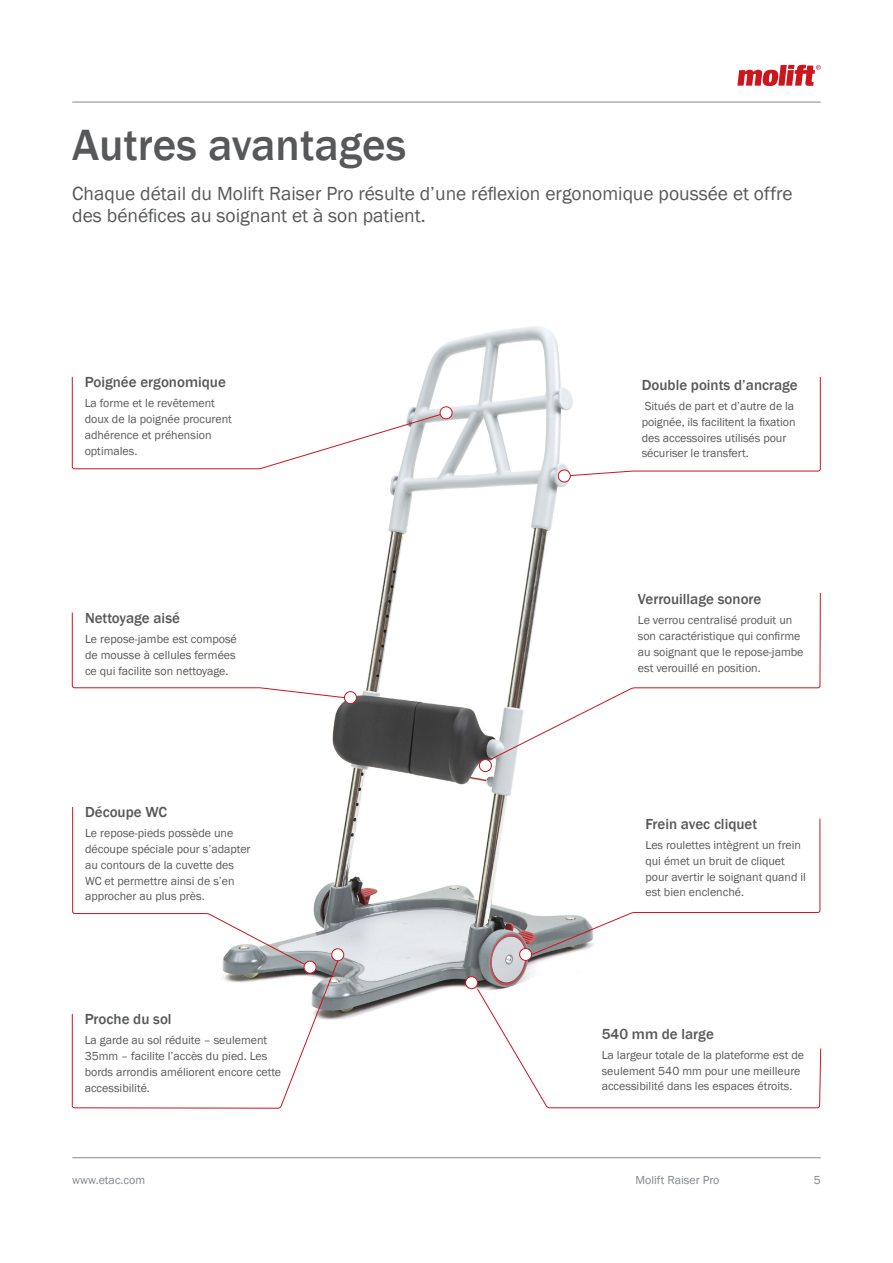
<style>
.page{position:relative;width:893px;height:1263px;background:#fff}
.page>*{position:absolute;margin:0;border:0;box-sizing:border-box;transform-origin:0 0}
._3__Header_-_Intro{font:500 45px "Franklin Gothic";color:#57585a}
._3__Body_-_Intro{font:19.5px/22.5px "Franklin Gothic";color:#57585a}
._5__Header_-_Features___options{font:500 15px "Franklin Gothic";color:#57585a}
._5__Body_-_Features___options{font:12px/15.8px "Franklin Gothic";color:#57585a}
.t1{font:12px "Franklin Gothic";color:#83888c}
</style>
<div class="page">
<img style="left:213px;top:326px;width:358px;height:694px">
<hr style="left:72px;top:102px;width:749px;height:1px;background:#83888c">
<hr style="left:72px;top:1157px;width:749px;height:1px;background:#83888c">
<svg style="left:737px;top:65px;width:84px;height:21px"></svg>
<svg style="left:72px;top:806px;width:267px;height:303px"></svg>
<svg style="left:477px;top:988px;width:344px;height:171px"></svg>
<svg style="left:531px;top:818px;width:290px;height:137px"></svg>
<svg style="left:490px;top:592px;width:331px;height:168px"></svg>
<svg style="left:563px;top:376px;width:258px;height:100px"></svg>
<svg style="left:72px;top:612px;width:273px;height:86px"></svg>
<svg style="left:72px;top:376px;width:375px;height:93px"></svg>
<div style="left:344px;top:692px;width:12px;height:12px;background:#fff;border-radius:50%"></div>
<div style="left:344px;top:691px;width:13px;height:13px;border:1px solid #cd151d;border-radius:50%"></div>
<div style="left:440px;top:407px;width:12px;height:12px;background:#fff;border-radius:50%"></div>
<div style="left:440px;top:406px;width:12px;height:13px;border:1px solid #cd151d;border-radius:50%"></div>
<div style="left:479px;top:759px;width:12px;height:12px;background:#fff;border-radius:50%"></div>
<div style="left:479px;top:759px;width:13px;height:13px;border:1px solid #cd151d;border-radius:50%"></div>
<div style="left:558px;top:470px;width:12px;height:12px;background:#fff;border-radius:50%"></div>
<div style="left:558px;top:470px;width:13px;height:12px;border:1px solid #cd151d;border-radius:50%"></div>
<div style="left:520px;top:948px;width:12px;height:12px;background:#fff;border-radius:50%"></div>
<div style="left:519px;top:948px;width:13px;height:13px;border:1px solid #cd151d;border-radius:50%"></div>
<div style="left:304px;top:961px;width:12px;height:12px;background:#fff;border-radius:50%"></div>
<div style="left:304px;top:961px;width:12px;height:12px;border:1px solid #cd151d;border-radius:50%"></div>
<div style="left:466px;top:977px;width:12px;height:12px;background:#fff;border-radius:50%"></div>
<div style="left:465px;top:976px;width:13px;height:13px;border:1px solid #cd151d;border-radius:50%"></div>
<div style="left:332px;top:949px;width:12px;height:12px;background:#fff;border-radius:50%"></div>
<div style="left:331px;top:948px;width:13px;height:13px;border:1px solid #cd151d;border-radius:50%"></div>
<p class="_3__Header_-_Intro" style="left:72px;top:117px;width:335px">Autres avantages</p>
<p class="_3__Body_-_Intro" style="left:72px;top:182px;width:722px">Chaque détail du Molift Raiser Pro résulte d’une réflexion ergonomique poussée et offre des bénéfices au soignant et à son patient.</p>
<p class="_5__Header_-_Features___options" style="left:85px;top:373px;width:143px">Poignée ergonomique</p>
<p class="_5__Body_-_Features___options" style="left:85px;top:396px;width:149px">La forme et le revêtement doux de la poignée procurent adhérence et préhension optimales.</p>
<p class="_5__Header_-_Features___options" style="left:85px;top:609px;width:96px">Nettoyage aisé</p>
<p class="_5__Body_-_Features___options" style="left:85px;top:631px;width:153px;text-align:justify">Le repose-jambe est composé de mousse à cellules fermées ce qui facilite son nettoyage.</p>
<p class="_5__Header_-_Features___options" style="left:85px;top:803px;width:84px">Découpe WC</p>
<p class="_5__Body_-_Features___options" style="left:85px;top:826px;width:167px">Le repose-pieds possède une découpe spéciale pour s’adapter au contours de la cuvette des<br>WC et permettre ainsi de s’en approcher au plus près.</p>
<p class="_5__Header_-_Features___options" style="left:85px;top:1010px;width:88px">Proche du sol</p>
<p class="_5__Body_-_Features___options" style="left:85px;top:1033px;width:198px">La garde au sol réduite – seulement<br>35mm – facilite l’accès du pied. Les bords arrondis améliorent encore cette accessibilité.</p>
<p class="_5__Header_-_Features___options" style="left:642px;top:376px;width:158px">Double points d’ancrage</p>
<p class="_5__Body_-_Features___options" style="left:642px;top:398px;width:155px">Situés de part et d’autre de la poignée, ils facilitent la fixation des accessoires utilisés pour sécuriser le transfert.</p>
<p class="_5__Header_-_Features___options" style="left:638px;top:590px;width:125px">Verrouillage sonore</p>
<p class="_5__Body_-_Features___options" style="left:638px;top:613px;width:167px">Le verrou centralisé produit un son caractéristique qui confirme au soignant que le repose-jambe est verouillé en position.</p>
<p class="_5__Header_-_Features___options" style="left:645px;top:815px;width:113px">Frein avec cliquet</p>
<p class="_5__Body_-_Features___options" style="left:645px;top:837px;width:162px">Les roulettes intègrent un frein qui émet un bruit de cliquet pour avertir le soignant quand il est bien enclenché.</p>
<p class="_5__Header_-_Features___options" style="left:602px;top:1025px;width:114px">540 mm de large</p>
<p class="_5__Body_-_Features___options" style="left:602px;top:1047px;width:204px">La largeur totale de la plateforme est de seulement 540 mm pour une meilleure accessibilité dans les espaces étroits.</p>
<p class="t1" style="left:72px;top:1173px;width:74px">www.etac.com</p>
<p class="t1" style="left:635px;top:1173px;width:85px">Molift Raiser Pro</p>
<p class="t1" style="left:814px;top:1173px;width:9px">5</p>
</div>
